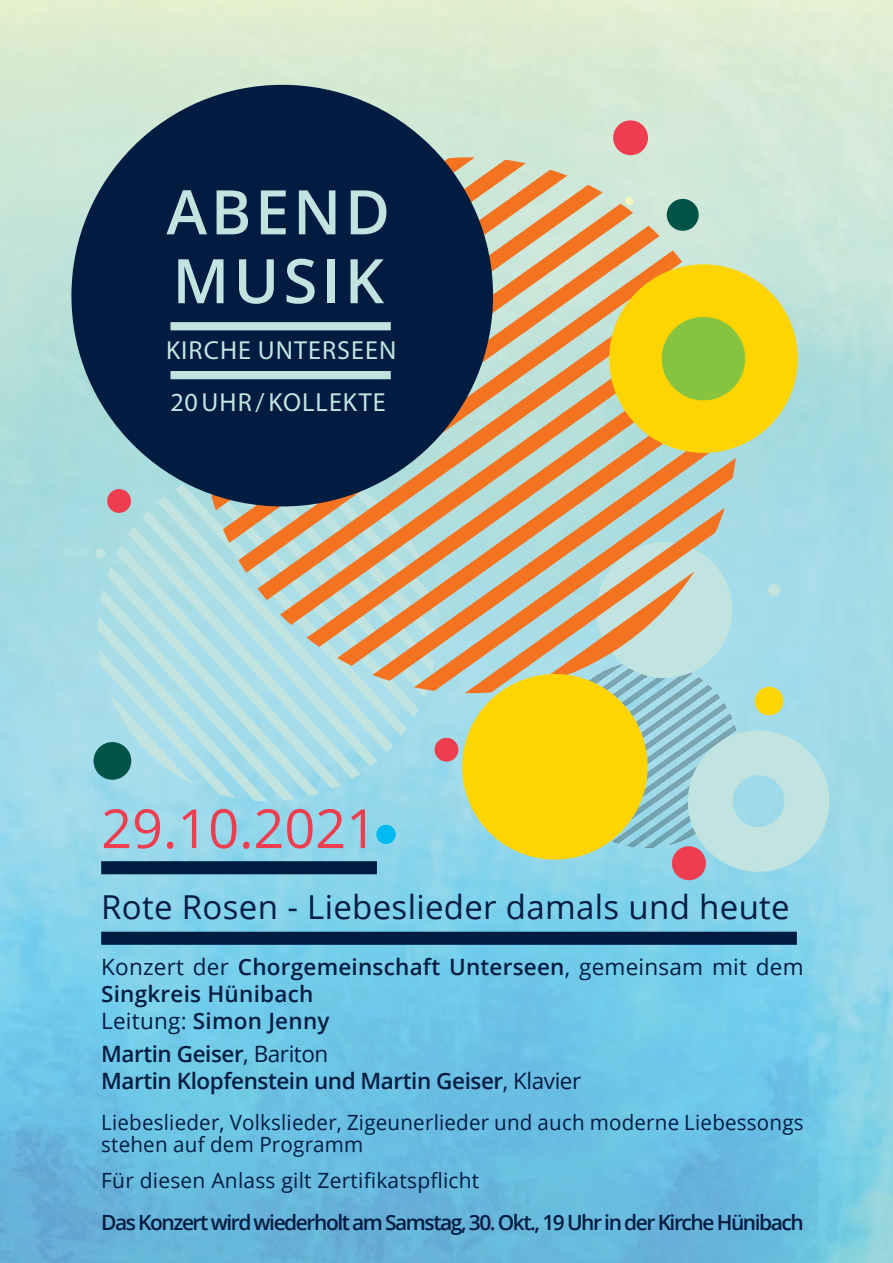
<style>
.page{position:relative;width:893px;height:1263px;background:#fff}
.page>*{position:absolute;margin:0;border:0;box-sizing:border-box;transform-origin:0 0}
.t1{font:600 61.5px/68.8px "Open Sans";letter-spacing:.065em;color:#c2e4e0}
.t2{font:54px "Open Sans";color:#ee3d4f}
.t3{font:33px "Open Sans";letter-spacing:.01em;color:#001d41}
.t4{font:26.1px/52.3px "Myriad Pro";letter-spacing:.04em;color:#c2e4e0}
.t5{font:600 22.5px/27px "Open Sans";letter-spacing:.01em;color:#001d41}
.t6{font:600 22.5px/27px "Open Sans";letter-spacing:-.02em;color:#001d41}
.t7{font:21px/22.5px "Open Sans";letter-spacing:.01em;color:#001d41}
.t8{font:600 21px "Open Sans";letter-spacing:-.07em;color:#001d41}
.s1{font-weight:400}
</style>
<div class="page">
<img style="left:0;top:0;width:893px;height:1263px">
<svg style="left:98px;top:462px;width:339px;height:339px;background:#a2d4dd"></svg>
<svg style="left:107px;top:566px;width:212px;height:230px;background:#aadde6"></svg>
<svg style="left:117px;top:545px;width:224px;height:244px;background:#addee5"></svg>
<svg style="left:142px;top:510px;width:236px;height:257px;background:#b3dfe2"></svg>
<svg style="left:128px;top:527px;width:232px;height:252px;background:#b3dee3"></svg>
<div style="left:101px;top:861px;width:276px;height:13px;background:#001d41"></div>
<div style="left:101px;top:932px;width:696px;height:13px;background:#001d41"></div>
<svg style="left:337px;top:447px;width:399px;height:219px;background:#cdb597"></svg>
<svg style="left:280px;top:452px;width:437px;height:173px;background:#cfb08e"></svg>
<svg style="left:414px;top:458px;width:322px;height:233px;background:#c5b79e"></svg>
<svg style="left:701px;top:508px;width:24px;height:63px;background:#bbc4b6"></svg>
<svg style="left:258px;top:451px;width:443px;height:149px;background:#ceb08e"></svg>
<svg style="left:450px;top:185px;width:153px;height:19px;background:#cca781"></svg>
<svg style="left:211px;top:204px;width:422px;height:306px;background:#d7ac82"></svg>
<svg style="left:238px;top:250px;width:444px;height:323px;background:#ceaf8c"></svg>
<svg style="left:223px;top:226px;width:437px;height:317px;background:#cdad89"></svg>
<div style="left:625px;top:197px;width:8px;height:8px;background:#faf7bd;border-radius:50%"></div>
<div style="left:95px;top:548px;width:10px;height:10px;background:#c2e4e0;border-radius:50%"></div>
<div style="left:107px;top:489px;width:24px;height:24px;background:#ee3d4f;border-radius:50%"></div>
<div style="left:667px;top:199px;width:32px;height:32px;background:#005347;border-radius:50%"></div>
<div style="left:613px;top:120px;width:35px;height:35px;background:#ee3d4f;border-radius:50%"></div>
<div style="left:376px;top:825px;width:20px;height:19px;background:#00baf1;border-radius:50%"></div>
<svg style="left:635px;top:291px;width:136px;height:136px;background:#9ec732"></svg>
<div style="left:609px;top:264px;width:189px;height:189px;border:52px solid #fed503;border-radius:50%"></div>
<div style="left:435px;top:738px;width:23px;height:24px;background:#ee3d4f;border-radius:50%"></div>
<div style="left:94px;top:742px;width:37px;height:38px;background:#005347;border-radius:50%"></div>
<div style="left:82px;top:95px;width:401px;height:401px;background:#001d41;border-radius:50%"></div>
<div style="left:71px;top:85px;width:422px;height:421px;border:21px solid #001d41;border-radius:50%"></div>
<div style="left:170px;top:371px;width:221px;height:8px;background:#c2e4e0"></div>
<div style="left:170px;top:322px;width:221px;height:8px;background:#c2e4e0"></div>
<svg style="left:449px;top:571px;width:395px;height:315px;background:#bfcfa0"></svg>
<div style="left:672px;top:846px;width:34px;height:34px;background:#ee3d4f;border-radius:50%"></div>
<h1 class="t1" style="left:166px;top:176px;width:225px">ABEND<br>MUSIK</h1>
<p class="t4" style="left:166px;top:323px;width:232px">KIRCHE UNTERSEEN<br>20 UHR / KOLLEKTE</p>
<h2 class="t2" style="left:101px;top:791px;width:277px">29.10.2021</h2>
<h3 class="t3" style="left:101px;top:884px;width:690px">Rote Rosen - Liebeslieder damals und heute</h3>
<p class="t5" style="left:101px;top:953px;width:704px"><span class="s1">Konzert der</span> Chorgemeinschaft Unterseen<span class="s1">, gemeinsam mit dem<br></span>Singkreis Hünibach<br><span class="s1">Leitung:</span> Simon Jenny</p>
<p class="t6" style="left:101px;top:1040px;width:482px">Martin Geiser<span class="s1">, Bariton<br></span>Martin Klopfenstein und Martin Geiser<span class="s1">, Klavier</span></p>
<p class="t7" style="left:101px;top:1110px;width:704px">Liebeslieder, Volkslieder, Zigeunerlieder und auch moderne Liebessongs stehen auf dem Programm</p>
<p class="t7" style="left:101px;top:1169px;width:380px">Für diesen Anlass gilt Zertifikatspflicht</p>
<p class="t8" style="left:101px;top:1208px;width:704px">Das Konzert wird wiederholt am Samstag, 30. Okt., 19 Uhr in der Kirche Hünibach</p>
</div>
